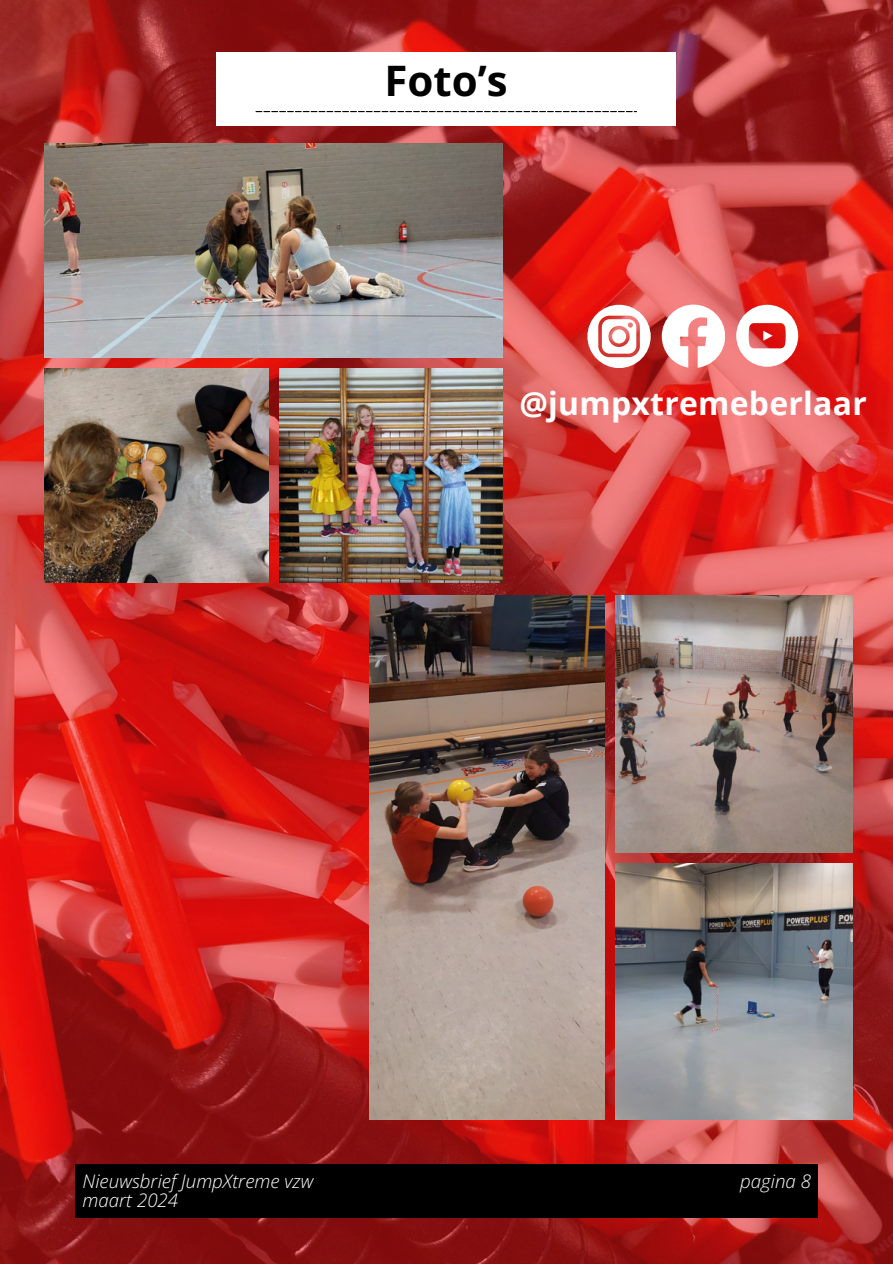
<style>
.page{position:relative;width:893px;height:1264px;background:#fff}
.page>*{position:absolute;margin:0;border:0;box-sizing:border-box;transform-origin:0 0}
.t1{font:700 42px "Open Sans";color:#000}
.t2{font:700 31.8px "Open Sans";letter-spacing:.01em;color:#fff}
.t3{font:italic 300 18.6px/19.2px "Open Sans";color:#fff}
</style>
<div class="page">
<img style="left:0;top:0;width:892px;height:1263px">
<div style="left:216px;top:53px;width:460px;height:73px;background:#fff"></div>
<svg style="left:255px;top:111px;width:382px;height:1px"></svg>
<img style="left:369px;top:596px;width:235px;height:523px">
<img style="left:615px;top:596px;width:237px;height:256px">
<img style="left:615px;top:863px;width:237px;height:256px">
<img style="left:44px;top:144px;width:458px;height:213px">
<img style="left:44px;top:369px;width:224px;height:213px">
<img style="left:279px;top:369px;width:223px;height:213px">
<svg style="left:661px;top:304px;width:63px;height:63px"></svg>
<svg style="left:736px;top:305px;width:62px;height:62px"></svg>
<svg style="left:587px;top:305px;width:63px;height:63px"></svg>
<div style="left:75px;top:1163px;width:743px;height:54px;background:#000"></div>
<h1 class="t1" style="left:384px;top:51px;width:125px">Foto’s</h1>
<h2 class="t2" style="left:519px;top:380px;width:349px">@jumpxtremeberlaar</h2>
<p class="t3" style="left:83px;top:1171px;width:232px">Nieuwsbrief JumpXtreme vzw maart 2024</p>
<p class="t3" style="left:740px;top:1171px;width:72px">pagina 8</p>
</div>
